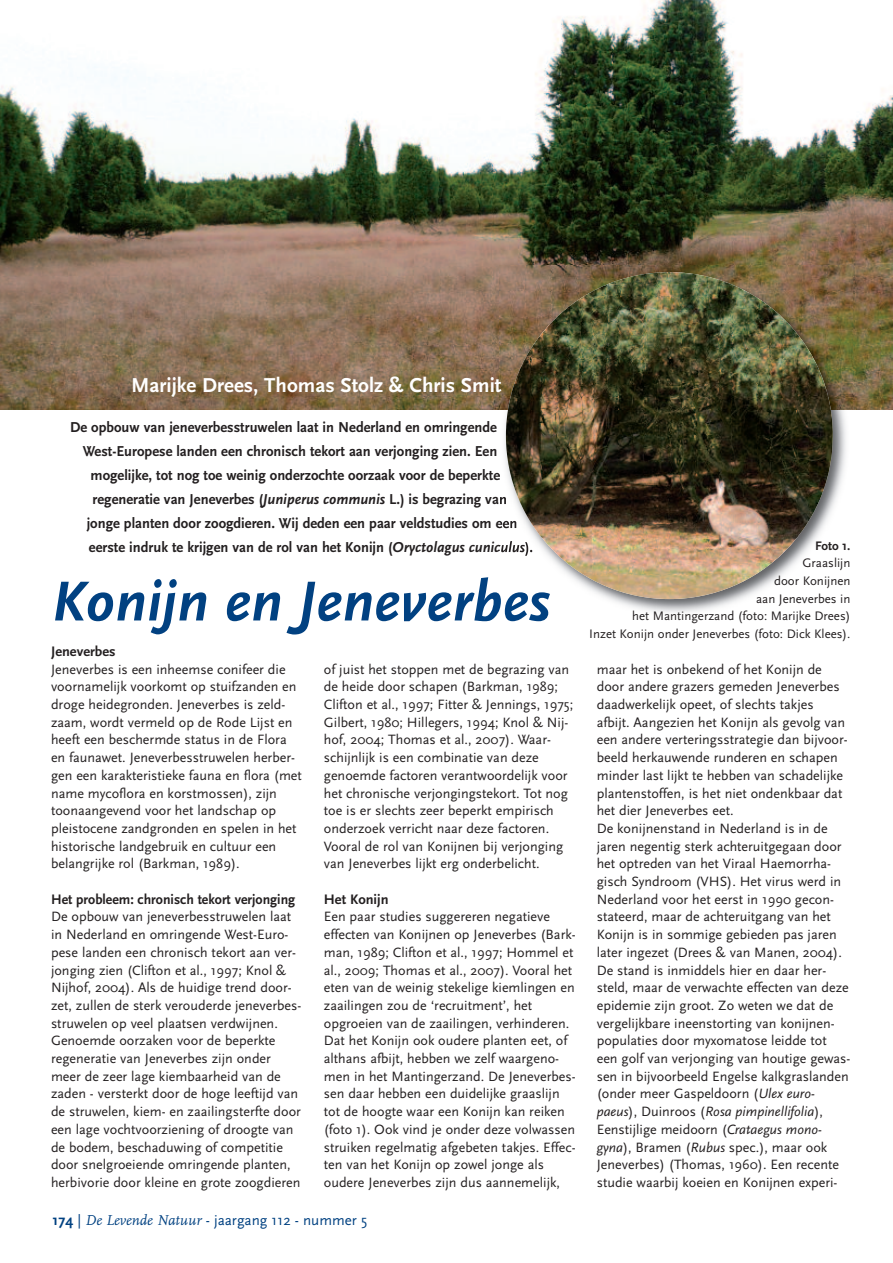
<style>
.page{position:relative;width:893px;height:1263px;background:#fff}
.page>*{position:absolute;margin:0;border:0;box-sizing:border-box;transform-origin:0 0}
.t1{font:italic 700 58.65px "Scala Sans";color:#014181}
.t2{font:700 21px "Scala Sans";color:#fff}
.t3{font:700 15px "Scala Sans";color:#231f20}
.t4{font:15px "Scala Sans";color:#014181}
.t5{font:700 14.4px "Scala Sans";color:#231f20;scale:.96 1}
.t6{font:700 14.4px "Scala Sans";color:#231f20}
.t7{font:14.1px/17.7px "Scala Sans";color:#231f20}
.t8{font:12.9px/17.7px "Scala Sans";color:#231f20;text-align:right}
.t9{font:700 12.9px "Scala Sans";color:#231f20}
.s1{font-style:italic}
.s2{font-weight:700}
.s3{font-family:"FF Scala";font-style:italic}
</style>
<div class="page">
<img style="left:0;top:0;width:893px;height:410px">
<img style="left:499px;top:266px;width:353px;height:352px">
<img style="left:525px;top:542px;width:7px;height:14px">
<img style="left:506px;top:272px;width:327px;height:327px;border-radius:50%">
<h2 class="t2" style="left:131px;top:372px;width:372px">Marijke Drees, Thomas Stolz &amp; Chris Smit</h2>
<p class="t3" style="left:70px;top:418px;width:428px">De opbouw van jeneverbesstruwelen laat in Nederland en omringende</p>
<p class="t3" style="left:83px;top:442px;width:416px">West-Europese landen een chronisch tekort aan verjonging zien. Een</p>
<p class="t3" style="left:91px;top:466px;width:411px">mogelijke, tot nog toe weinig onderzochte oorzaak voor de beperkte</p>
<p class="t3" style="left:93px;top:490px;width:416px">regeneratie van Jeneverbes (<span class="s1">Juniperus communis</span> L.) is begrazing van</p>
<p class="t3" style="left:87px;top:514px;width:432px">jonge planten door zoogdieren. Wij deden een paar veldstudies om een</p>
<p class="t3" style="left:89px;top:538px;width:445px">eerste indruk te krijgen van de rol van het Konijn (<span class="s1">Oryctolagus cuniculus</span>).</p>
<p class="t9" style="left:815px;top:538px;width:37px">Foto 1.</p>
<p class="t8" style="left:589px;top:554px;width:263px">Graaslijn<br>door Konijnen<br>aan Jeneverbes in<br>het Mantingerzand (foto: Marijke Drees)<br>Inzet Konijn onder Jeneverbes (foto: Dick Klees).</p>
<h1 class="t1" style="left:52px;top:566px;width:499px">Konijn en Jeneverbes</h1>
<p class="t6" style="left:51px;top:642px;width:66px">Jeneverbes</p>
<p class="t7" style="left:51px;top:660px;width:252px">Jeneverbes is een inheemse conifeer die voornamelijk voorkomt op stuifzanden en droge heidegronden. Jeneverbes is zeld&shy;zaam, wordt vermeld op de Rode Lijst en heeft een beschermde status in de Flora en faunawet. Jeneverbesstruwelen herber&shy;gen een karakteristieke fauna en flora (met name mycoflora en korstmossen), zijn toonaangevend voor het landschap op pleistocene zandgronden en spelen in het historische landgebruik en cultuur een belangrijke rol (Barkman, 1989).</p>
<p class="t5" style="left:51px;top:890px;width:256px">Het probleem: chronisch tekort verjonging</p>
<p class="t7" style="left:51px;top:908px;width:252px">De opbouw van jeneverbesstruwelen laat in Nederland en omringende West-Euro&shy;pese landen een chronisch tekort aan ver&shy;jonging zien (Clifton et al., 1997; Knol &amp; Nijhof, 2004). Als de huidige trend door&shy;zet, zullen de sterk verouderde jeneverbes&shy;struwelen op veel plaatsen verdwijnen.<br>Genoemde oorzaken voor de beperkte regeneratie van Jeneverbes zijn onder meer de zeer lage kiembaarheid van de zaden - versterkt door de hoge leeftijd van de struwelen, kiem- en zaailingsterfte door een lage vochtvoorziening of droogte van de bodem, beschaduwing of competitie door snelgroeiende omringende planten, herbivorie door kleine en grote zoogdieren</p>
<p class="t7" style="left:324px;top:660px;width:251px">of juist het stoppen met de begrazing van de heide door schapen (Barkman, 1989; Clifton et al., 1997; Fitter &amp; Jennings, 1975; Gilbert, 1980; Hillegers, 1994; Knol &amp; Nij&shy;hof, 2004; Thomas et al., 2007). Waar&shy;schijnlijk is een combinatie van deze genoemde factoren verantwoordelijk voor het chronische verjongingstekort. Tot nog toe is er slechts zeer beperkt empirisch onderzoek verricht naar deze factoren.<br>Vooral de rol van Konijnen bij verjonging van Jeneverbes lijkt erg onderbelicht.</p>
<p class="t6" style="left:324px;top:890px;width:66px">Het Konijn</p>
<p class="t7" style="left:324px;top:908px;width:253px">Een paar studies suggereren negatieve effecten van Konijnen op Jeneverbes (Bark&shy;man, 1989; Clifton et al., 1997; Hommel et al., 2009; Thomas et al., 2007). Vooral het eten van de weinig stekelige kiemlingen en zaailingen zou de ‘recruitment’, het opgroeien van de zaailingen, verhinderen.<br>Dat het Konijn ook oudere planten eet, of althans afbijt, hebben we zelf waargeno&shy;men in het Mantingerzand. De Jeneverbes&shy;sen daar hebben een duidelijke graaslijn tot de hoogte waar een Konijn kan reiken (foto 1). Ook vind je onder deze volwassen struiken regelmatig afgebeten takjes. Effec&shy;ten van het Konijn op zowel jonge als oudere Jeneverbes zijn dus aannemelijk,</p>
<p class="t4" style="left:53px;top:1211px;width:316px"><span class="s2">174</span> | <span class="s3">De Levende Natuur</span> - jaargang 112 - nummer 5</p>
<p class="t7" style="left:597px;top:660px;width:255px">maar het is onbekend of het Konijn de door andere grazers gemeden Jeneverbes daadwerkelijk opeet, of slechts takjes<br>afbijt. Aangezien het Konijn als gevolg van een andere verteringsstrategie dan bijvoor&shy;beeld herkauwende runderen en schapen minder last lijkt te hebben van schadelijke plantenstoffen, is het niet ondenkbaar dat het dier Jeneverbes eet.<br>De konijnenstand in Nederland is in de jaren negentig sterk achteruitgegaan door het optreden van het Viraal Haemorrha&shy;gisch Syndroom (VHS). Het virus werd in Nederland voor het eerst in 1990 gecon&shy;stateerd, maar de achteruitgang van het Konijn is in sommige gebieden pas jaren later ingezet (Drees &amp; van Manen, 2004).<br>De stand is inmiddels hier en daar her&shy;steld, maar de verwachte effecten van deze epidemie zijn groot. Zo weten we dat de vergelijkbare ineenstorting van konijnen&shy;populaties door myxomatose leidde tot een golf van verjonging van houtige gewas&shy;sen in bijvoorbeeld Engelse kalkgraslanden (onder meer Gaspeldoorn (<span class="s1">Ulex euro&shy;paeus</span>), Duinroos (<span class="s1">Rosa pimpinellifolia</span>), Eenstijlige meidoorn (<span class="s1">Crataegus mono&shy;gyna</span>), Bramen (<span class="s1">Rubus</span> spec.), maar ook Jeneverbes) (Thomas, 1960). Een recente studie waarbij koeien en Konijnen experi-</p>
</div>
